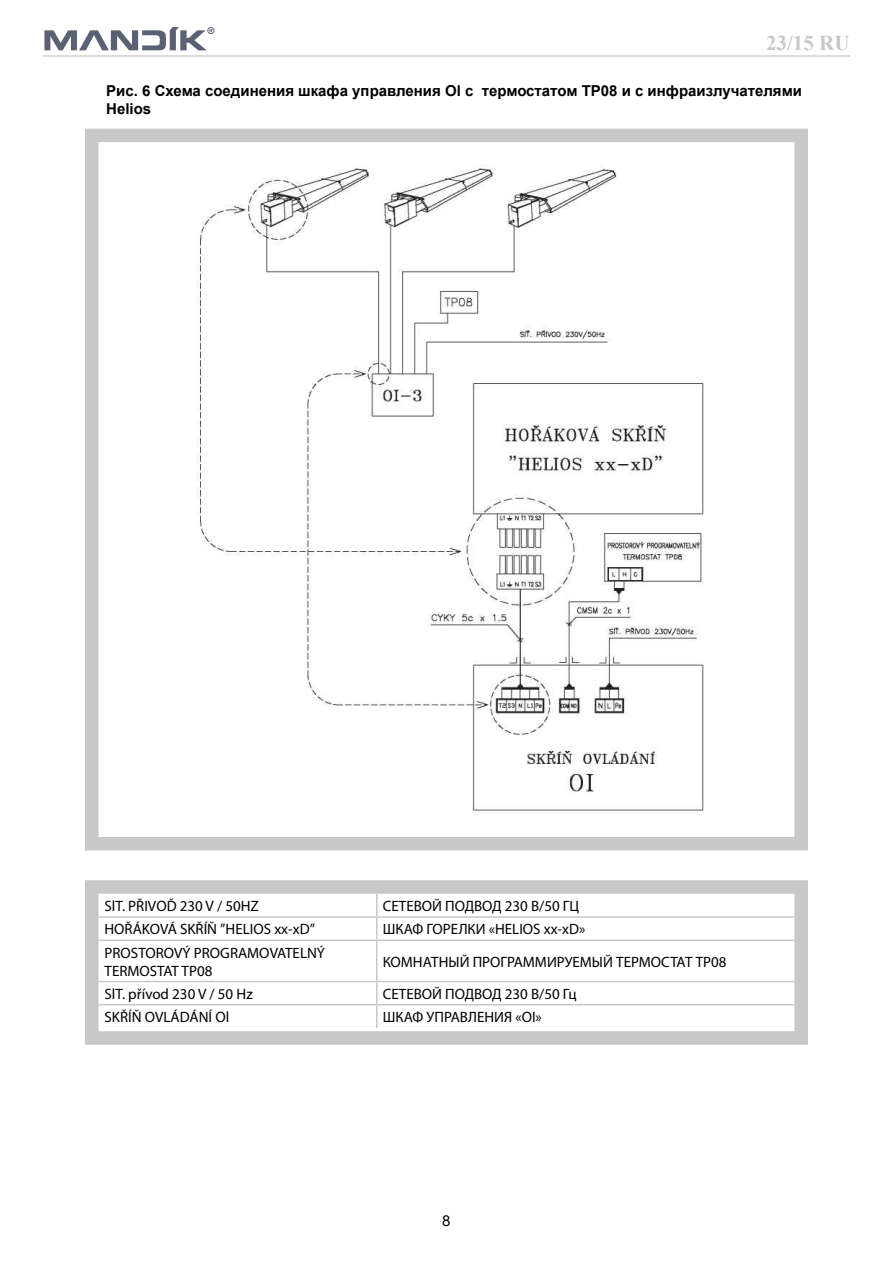
<style>
.page{position:relative;width:893px;height:1263px;background:#fff}
.page>*{position:absolute;margin:0;border:0;box-sizing:border-box;transform-origin:0 0}
.t1{font:700 21px "Times New Roman";color:#c8c8c8}
.t2{font:15px/18px "Myriad Pro";color:#000}
.t3{font:700 15px/18px "Arial";color:#000}
.t4{font:15px "Arial";color:#000}
</style>
<div class="page">
<hr style="left:43px;top:55px;width:806px;height:1px;background:#dbdbdb">
<svg style="left:44px;top:27px;width:170px;height:23px"></svg>
<img style="left:197px;top:165px;width:507px;height:646px">
<div style="left:85px;top:129px;width:723px;height:721px;border:14px solid #c8c8c8"></div>
<hr style="left:99px;top:916px;width:278px;height:2px;background:#c8c8c8">
<hr style="left:377px;top:916px;width:417px;height:2px;background:#c8c8c8">
<svg style="left:376px;top:895px;width:1px;height:44px"></svg>
<hr style="left:99px;top:939px;width:278px;height:2px;background:#c8c8c8">
<hr style="left:377px;top:939px;width:417px;height:2px;background:#c8c8c8">
<hr style="left:376px;top:941px;width:1px;height:40px;background:#c8c8c8">
<hr style="left:99px;top:981px;width:278px;height:1px;background:#c8c8c8">
<hr style="left:377px;top:981px;width:417px;height:1px;background:#c8c8c8">
<hr style="left:99px;top:1004px;width:278px;height:1px;background:#c8c8c8">
<hr style="left:377px;top:1004px;width:417px;height:1px;background:#c8c8c8">
<svg style="left:376px;top:982px;width:1px;height:46px"></svg>
<div style="left:85px;top:880px;width:723px;height:165px;border:14px solid #c8c8c8"></div>
<h1 class="t1" style="left:766px;top:28px;width:85px">23/15 RU</h1>
<p class="t3" style="left:106px;top:82px;width:697px">Рис. 6 Схема соединения шкафа управления Ol с термостатом ТР08 и с инфраизлучателями<br>Helios</p>
<p class="t2" style="left:105px;top:897px;width:156px">SlT. PŘIVOĎ 230 V / 50HZ</p>
<p class="t2" style="left:383px;top:897px;width:198px">СЕТЕВОЙ ПОДВОД 230 В/50 ГЦ</p>
<p class="t2" style="left:105px;top:920px;width:212px">HOŘÁKOVÁ SKŘÍŇ ”HELIOS xx-xD”</p>
<p class="t2" style="left:383px;top:920px;width:204px">ШКАФ ГОРЕЛКИ «HELIOS xx-xD»</p>
<p class="t2" style="left:105px;top:943px;width:222px">PROSTOROVÝ PROGRAMOVATELNÝ<br>TERMOSTAT TP08</p>
<p class="t2" style="left:383px;top:952px;width:345px">КОМНАТНЫЙ ПРОГРАММИРУЕМЫЙ ТЕРМОСТАТ ТР08</p>
<p class="t2" style="left:105px;top:984px;width:150px">SlT. přívod 230 V / 50 Hz</p>
<p class="t2" style="left:383px;top:984px;width:195px">СЕТЕВОЙ ПОДВОД 230 В/50 Гц</p>
<p class="t2" style="left:105px;top:1008px;width:126px">SKŘÍŇ OVLÁDÁNÍ Ol</p>
<p class="t2" style="left:383px;top:1008px;width:161px">ШКАФ УПРАВЛЕНИЯ «OI»</p>
<p class="t4" style="left:442px;top:1210px;width:10px">8</p>
</div>
